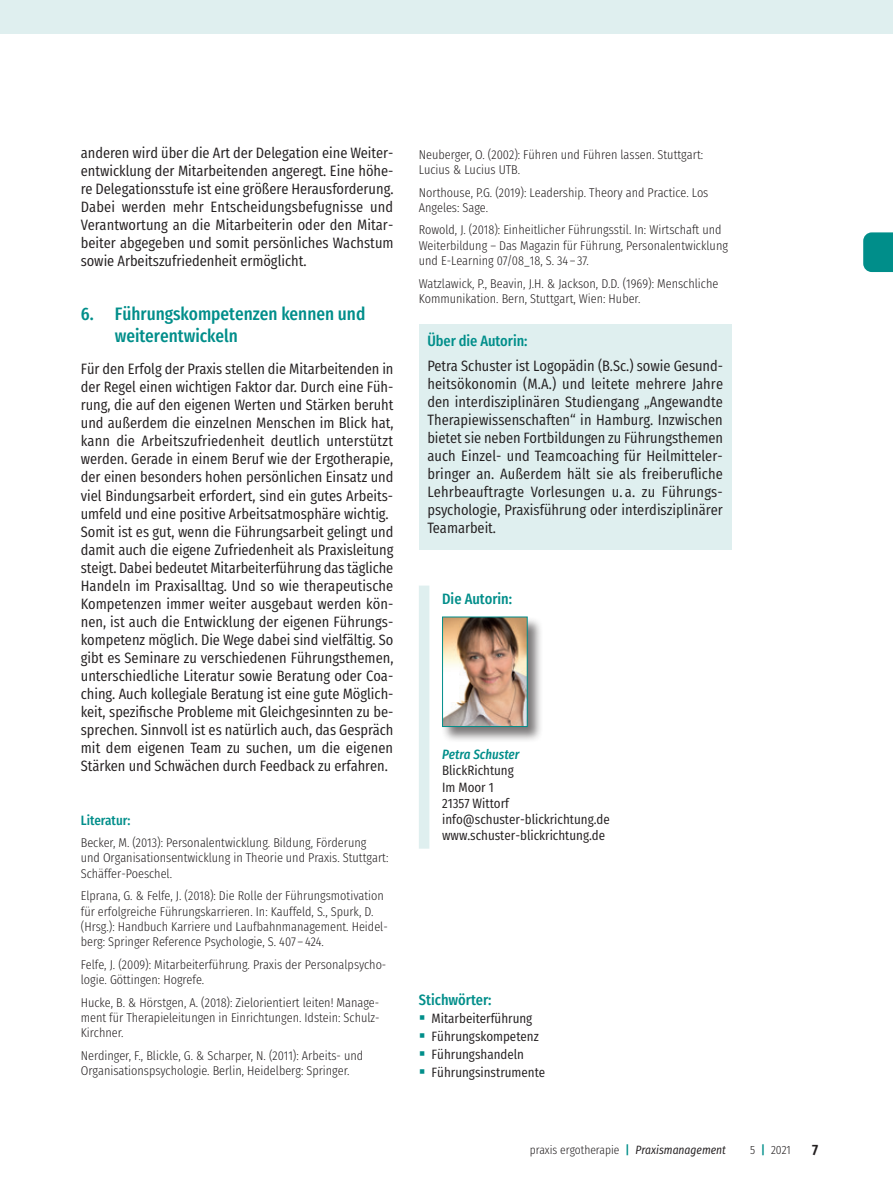
<style>
.page{position:relative;width:893px;height:1191px;background:#fff}
.page>*{position:absolute;margin:0;border:0;box-sizing:border-box;transform-origin:0 0}
.t1{font:500 18px/21.6px "Fira Sans Condensed";color:#008e8a}
.t2{font:15px/18px "Fira Sans Condensed";color:#231f20;text-align:justify}
.t3{font:500 15px "Fira Sans Condensed";color:#008e8a}
.t4{font:600 15px "Fira Sans Condensed";color:#231f20}
.t5{font:13.5px/16.2px "Fira Sans Condensed";color:#231f20}
.t6{font:italic 500 13.5px "Fira Sans Condensed";color:#008e8a}
.t7{font:500 13.5px "Fira Sans Condensed";color:#008e8a}
.t8{font:300 12.75px/15.3px "Fira Sans Condensed";color:#231f20}
.t9{font:300 12px "Fira Sans Condensed";color:#231f20}
.s1{font-weight:500;color:#008e8a}
.s2{font-weight:400;font-style:italic}
</style>
<div class="page">
<svg style="left:863px;top:232px;width:30px;height:40px"></svg>
<div style="left:0;top:0;width:893px;height:34px;background:#dfefef"></div>
<div style="left:419px;top:324px;width:312px;height:26px;background:#dfefef"></div>
<div style="left:419px;top:348px;width:312px;height:201px;background:#dfefef"></div>
<div style="left:419px;top:585px;width:10px;height:263px;background:#dfefef"></div>
<div style="left:441px;top:615px;width:102px;height:128px;background:#231f20;opacity:.6"></div>
<img style="left:444px;top:618px;width:82px;height:107px">
<div style="left:442px;top:616px;width:86px;height:111px;border:1px solid #008e8a"></div>
<p class="t2" style="left:81px;top:142px;width:314px">anderen wird über die Art der Delegation eine Weiter&shy;entwicklung der Mitarbeitenden angeregt. Eine höhe&shy;re Delegationsstufe ist eine größere Herausforderung.<br>Dabei werden mehr Entscheidungsbefugnisse und Verantwortung an die Mitarbeiterin oder den Mitar&shy;beiter abgegeben und somit persönliches Wachstum sowie Arbeitszufriedenheit ermöglicht.</p>
<p class="t1" style="left:115px;top:301px;width:252px;text-indent:-34px">6. Führungskompetenzen kennen und weiterentwickeln</p>
<p class="t2" style="left:81px;top:358px;width:314px;text-align:left">Für den Erfolg der Praxis stellen die Mitarbeitenden in der Regel einen wichtigen Faktor dar. Durch eine Füh&shy;rung, die auf den eigenen Werten und Stärken beruht und außerdem die einzelnen Menschen im Blick hat, kann die Arbeitszufriedenheit deutlich unterstützt werden. Gerade in einem Beruf wie der Ergotherapie, der einen besonders hohen persönlichen Einsatz und viel Bindungsarbeit erfordert, sind ein gutes Arbeits&shy;umfeld und eine positive Arbeitsatmosphäre wichtig.<br>Somit ist es gut, wenn die Führungsarbeit gelingt und damit auch die eigene Zufriedenheit als Praxisleitung steigt. Dabei bedeutet Mitarbeiterführung das tägliche Handeln im Praxisalltag. Und so wie therapeutische Kompetenzen immer weiter ausgebaut werden kön&shy;nen, ist auch die Entwicklung der eigenen Führungs&shy;kompetenz möglich. Die Wege dabei sind vielfältig. So gibt es Seminare zu verschiedenen Führungsthemen, unterschiedliche Literatur sowie Beratung oder Coa&shy;ching. Auch kollegiale Beratung ist eine gute Möglich&shy;keit, spezifische Probleme mit Gleichgesinnten zu be&shy;sprechen. Sinnvoll ist es natürlich auch, das Gespräch mit dem eigenen Team zu suchen, um die eigenen Stärken und Schwächen durch Feedback zu erfahren.</p>
<p class="t7" style="left:81px;top:807px;width:51px">Literatur:</p>
<p class="t8" style="left:81px;top:833px;width:309px">Becker, M. (2013): Personalentwicklung. Bildung, Förderung und Organisationsentwicklung in Theorie und Praxis. Stuttgart:<br>Schäffer-Poeschel.</p>
<p class="t8" style="left:81px;top:887px;width:309px">Elprana, G. &amp; Felfe, J. (2018): Die Rolle der Führungsmotivation für erfolgreiche Führungskarrieren. In: Kauffeld, S., Spurk, D. (Hrsg.): Handbuch Karriere und Laufbahnmanagement. Heidel&shy;berg: Springer Reference Psychologie, S. 407 – 424.</p>
<p class="t8" style="left:81px;top:955px;width:307px">Felfe, J. (2009): Mitarbeiterführung. Praxis der Personalpsycho&shy;logie. Göttingen: Hogrefe.</p>
<p class="t8" style="left:81px;top:993px;width:300px;text-align:justify">Hucke, B. &amp; Hörstgen, A. (2018): Zielorientiert leiten! Manage&shy;ment für Therapieleitungen in Einrichtungen. Idstein: Schulz-Kirchner.</p>
<p class="t8" style="left:81px;top:1046px;width:284px">Nerdinger, F., Blickle, G. &amp; Scharper, N. (2011): Arbeits- und<br>Organisationspsychologie. Berlin, Heidelberg: Springer.</p>
<p class="t8" style="left:419px;top:145px;width:286px">Neuberger, O. (2002): Führen und Führen lassen. Stuttgart:<br>Lucius &amp; Lucius UTB.</p>
<p class="t8" style="left:419px;top:183px;width:291px">Northouse, P.G. (2019): Leadership. Theory and Practice. Los<br>Angeles: Sage.</p>
<p class="t8" style="left:419px;top:221px;width:311px">Rowold, J. (2018): Einheitlicher Führungsstil. In: Wirtschaft und<br>Weiterbildung – Das Magazin für Führung, Personalentwicklung und E-Learning 07/08_18, S. 34 – 37.</p>
<p class="t8" style="left:419px;top:274px;width:301px">Watzlawick, P., Beavin, J.H. &amp; Jackson, D.D. (1969): Menschliche<br>Kommunikation. Bern, Stuttgart, Wien: Huber.</p>
<p class="t3" style="left:427px;top:327px;width:102px">Über die Autorin:</p>
<p class="t2" style="left:427px;top:355px;width:297px">Petra Schuster ist Logopädin (B.Sc.) sowie Gesund&shy;heitsökonomin (M.A.) und leitete mehrere Jahre den interdisziplinären Studiengang „Angewandte Therapiewissenschaften“ in Hamburg. Inzwischen bietet sie neben Fortbildungen zu Führungsthemen auch Einzel- und Teamcoaching für Heilmitteler&shy;bringer an. Außerdem hält sie als freiberufliche Lehrbeauftragte Vorlesungen u. a. zu Führungs&shy;psychologie, Praxisführung oder interdisziplinärer Teamarbeit.</p>
<p class="t3" style="left:442px;top:585px;width:71px">Die Autorin:</p>
<p class="t6" style="left:442px;top:745px;width:79px">Petra Schuster</p>
<p class="t5" style="left:442px;top:761px;width:169px">BlickRichtung<br>Im Moor 1<br>21357 Wittorf info@schuster-blickrichtung.de www.schuster-blickrichtung.de</p>
<p class="t3" style="left:419px;top:985px;width:74px">Stichwörter:</p>
<p class="t5" style="left:432px;top:1007px;width:115px;line-height:18px">Mitarbeiterführung<br>Führungskompetenz<br>Führungshandeln<br>Führungsinstrumente</p>
<p class="t9" style="left:530px;top:1139px;width:198px">praxis ergotherapie <span class="s1">|</span> <span class="s2">Praxismanagement</span></p>
<p class="t9" style="left:750px;top:1139px;width:42px">5 <span class="s1">|</span> 2021</p>
<p class="t4" style="left:812px;top:1135px;width:8px">7</p>
</div>
